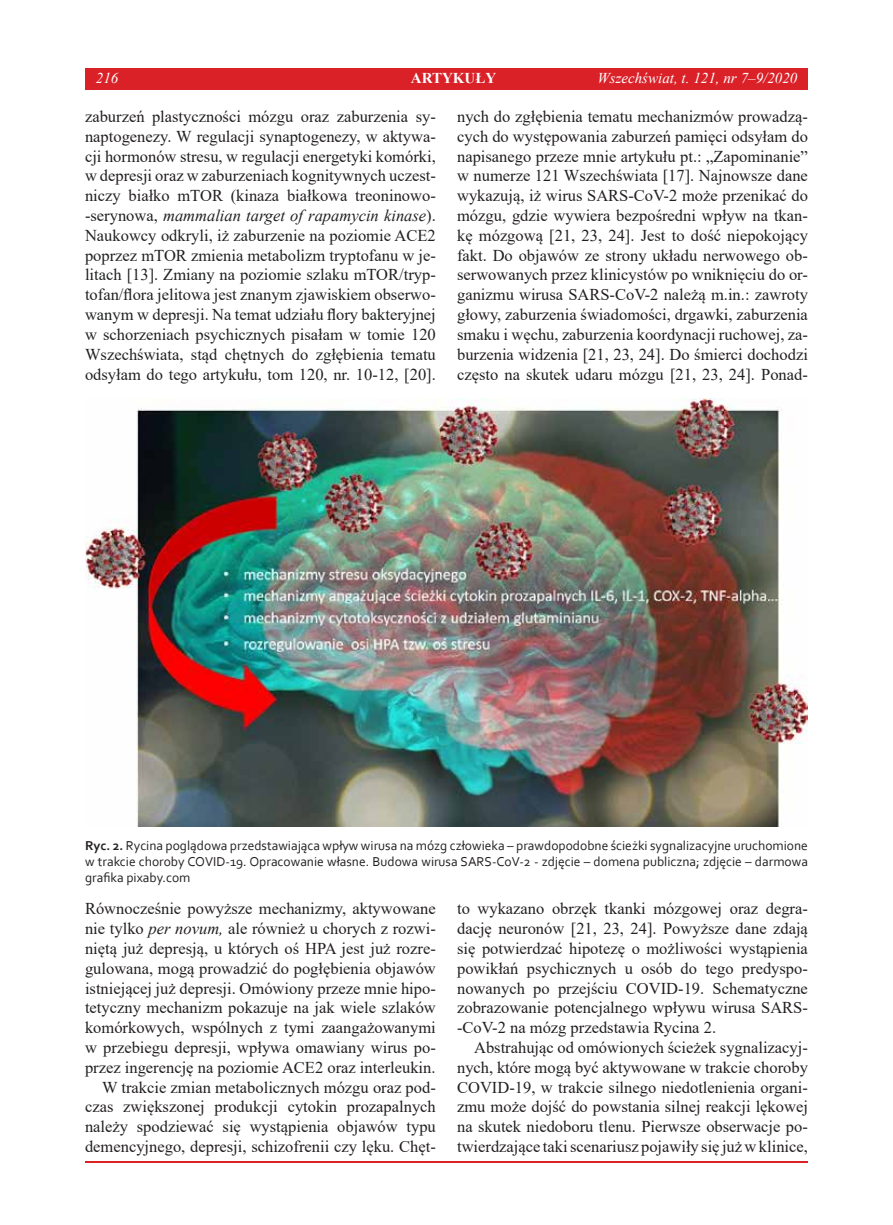
<style>
.page{position:relative;width:893px;height:1225px;background:#fff}
.page>*{position:absolute;margin:0;border:0;box-sizing:border-box;transform-origin:0 0}
.t1{font:16.5px/19.8px "Times New Roman";color:#231f20;text-align:justify}
.t2{font:16.5px/19.8px "Times New Roman";color:#202122;text-align:justify}
.t3{font:italic 15px "Times New Roman";color:#fff}
.t4{font:700 15px "Times New Roman";color:#fff}
.t5{font:13.5px/16.2px "Corbel";color:#231f20;text-align:justify}
.s1{font-style:normal}
.s2{color:#231f20}
.s3{font-style:italic}
.s4{font-weight:700}
</style>
<div class="page">
<hr style="left:85px;top:1161px;width:723px;height:1px;background:#da2128">
<img style="left:85px;top:398px;width:723px;height:429px">
<div style="left:85px;top:68px;width:723px;height:21px;background:#da2128"></div>
<p class="t3" style="left:96px;top:68px;width:24px">216</p>
<p class="t4" style="left:411px;top:67px;width:87px">ARTYKUŁY</p>
<p class="t3" style="left:597px;top:68px;width:201px">Wszechświat, t. 121, nr 7<span class="s1">–</span>9/2020</p>
<p class="t2" style="left:85px;top:106px;width:352px"><span class="s2">zaburzeń plastyczności mózgu oraz zaburzenia sy&shy;naptogenezy. W regulacji synaptogenezy, w aktywa&shy;cji hormonów stresu, w regulacji energetyki komórki, w depresji oraz w zaburzeniach kognitywnych uczest&shy;niczy białko mTOR (kinaza białkowa treoninowo--serynowa,</span> <span class="s3">mammalian target of rapamycin kinase</span>).<br>Naukowcy odkryli, iż zaburzenie na poziomie ACE2 poprzez mTOR zmienia metabolizm tryptofanu w je&shy;litach [13]. Zmiany na poziomie szlaku mTOR/tryp&shy;tofan/flora jelitowa jest znanym zjawiskiem obserwo&shy;wanym w depresji. Na temat udziału flory bakteryjnej w schorzeniach psychicznych pisałam w tomie 120<br>Wszechświata, stąd chętnych do zgłębienia tematu odsyłam do tego artykułu, tom 120, nr. 10-12, [20].</p>
<p class="t1" style="left:457px;top:106px;width:352px">nych do zgłębienia tematu mechanizmów prowadzą&shy;cych do występowania zaburzeń pamięci odsyłam do napisanego przeze mnie artykułu pt.: „Zapominanie” w numerze 121 Wszechświata [17]. Najnowsze dane wykazują, iż wirus SARS-CoV-2 może przenikać do mózgu, gdzie wywiera bezpośredni wpływ na tkan&shy;kę mózgową [21, 23, 24]. Jest to dość niepokojący fakt. Do objawów ze strony układu nerwowego ob&shy;serwowanych przez klinicystów po wniknięciu do or&shy;ganizmu wirusa SARS-CoV-2 należą m.in.: zawroty głowy, zaburzenia świadomości, drgawki, zaburzenia smaku i węchu, zaburzenia koordynacji ruchowej, za&shy;burzenia widzenia [21, 23, 24]. Do śmierci dochodzi często na skutek udaru mózgu [21, 23, 24]. Ponad-</p>
<p class="t5" style="left:85px;top:836px;width:724px"><span class="s4">Ryc. 2.</span> Rycina poglądowa przedstawiająca wpływ wirusa na mózg człowieka – prawdopodobne ścieżki sygnalizacyjne uruchomione w trakcie choroby COVID-19. Opracowanie własne. Budowa wirusa SARS-CoV-2 - zdjęcie – domena publiczna; zdjęcie – darmowa grafika pixaby.com</p>
<p class="t1" style="left:85px;top:898px;width:352px;text-align:right">Równocześnie powyższe mechanizmy, aktywowane nie tylko <span class="s3">per novum,</span> ale również u chorych z rozwi&shy;niętą już depresją, u których oś HPA jest już rozre&shy;gulowana, mogą prowadzić do pogłębienia objawów istniejącej już depresji. Omówiony przeze mnie hipo&shy;tetyczny mechanizm pokazuje na jak wiele szlaków komórkowych, wspólnych z tymi zaangażowanymi w przebiegu depresji, wpływa omawiany wirus po&shy;przez ingerencję na poziomie ACE2 oraz interleukin.<br>W trakcie zmian metabolicznych mózgu oraz pod&shy;czas zwiększonej produkcji cytokin prozapalnych należy spodziewać się wystąpienia objawów typu demencyjnego, depresji, schizofrenii czy lęku. Chęt-</p>
<p class="t1" style="left:457px;top:898px;width:352px">to wykazano obrzęk tkanki mózgowej oraz degra&shy;dację neuronów [21, 23, 24]. Powyższe dane zdają się potwierdzać hipotezę o możliwości wystąpienia powikłań psychicznych u osób do tego predyspo&shy;nowanych po przejściu COVID-19. Schematyczne zobrazowanie potencjalnego wpływu wirusa SARS--CoV-2 na mózg przedstawia Rycina 2.</p>
<p class="t1" style="left:457px;top:1037px;width:352px;text-indent:17px">Abstrahując od omówionych ścieżek sygnalizacyj&shy;nych, które mogą być aktywowane w trakcie choroby COVID-19, w trakcie silnego niedotlenienia organi&shy;zmu może dojść do powstania silnej reakcji lękowej na skutek niedoboru tlenu. Pierwsze obserwacje po&shy;twierdzające taki scenariusz pojawiły się już w klinice,</p>
</div>
